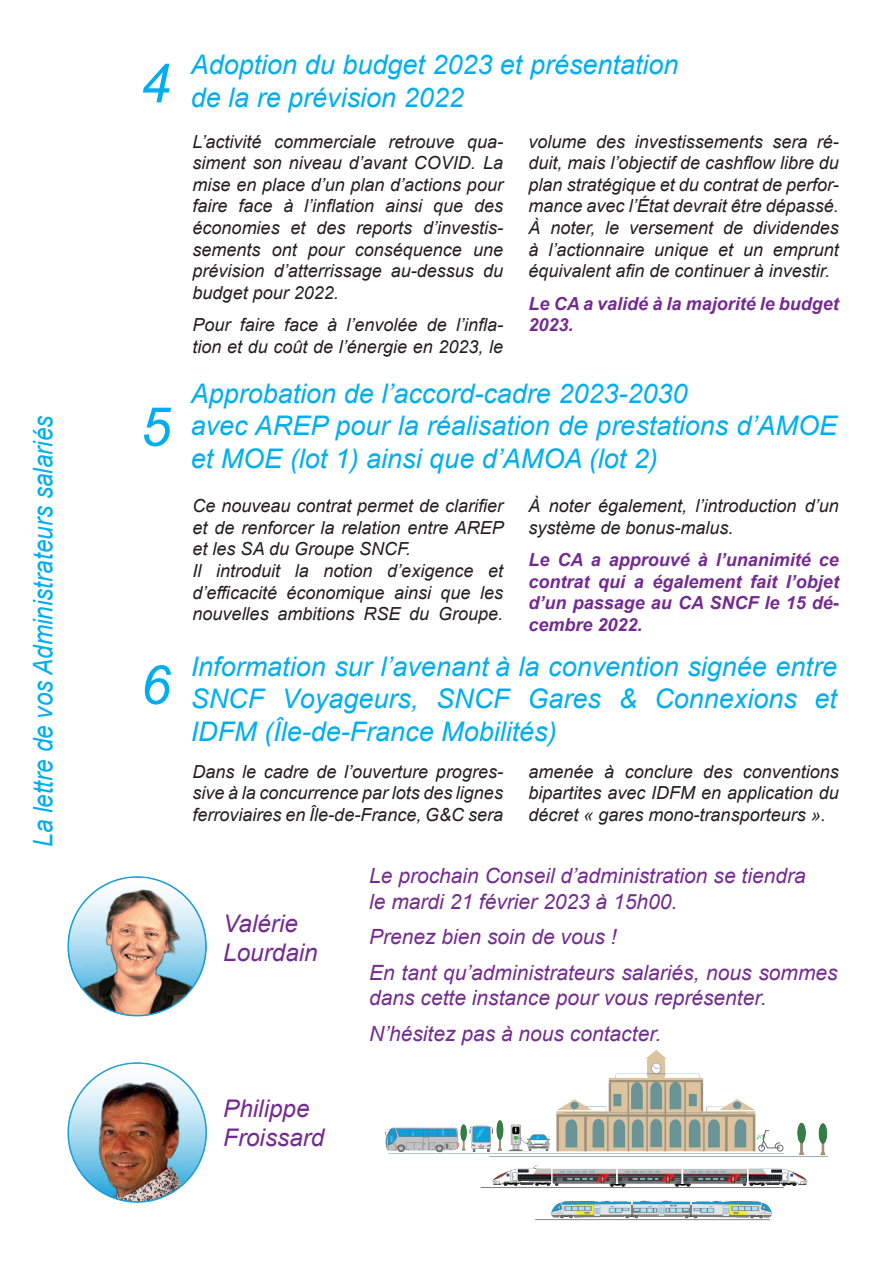
<style>
.page{position:relative;width:893px;height:1263px;background:#fff}
.page>*{position:absolute;margin:0;border:0;box-sizing:border-box;transform-origin:0 0}
.t1{font:italic 54px "Arial";color:#00aeef}
.t2{font:italic 27px/32.4px "Arial";color:#00aeef}
.t3{font:italic 27px "Arial";color:#00aeef;scale:.9 1}
.t4{font:italic 24.3px/29.1px "Arial";color:#742b91}
.t5{font:italic 21px/36px "Arial";color:#742b91}
.t6{font:italic 18px/21.6px "Arial";color:#231f20;text-align:justify}
.t7{font:italic 700 18px/21.6px "Arial";color:#742b91}
</style>
<div class="page">
<img style="left:385px;top:1050px;width:443px;height:171px">
<img style="left:67px;top:1062px;width:140px;height:141px">
<img style="left:67px;top:876px;width:140px;height:141px">
<h2 class="t3" style="left:26px;top:847px;width:481px;rotate:-90deg">La lettre de vos Administrateurs salariés</h2>
<h2 class="t2" style="left:140px;top:49px;width:540px;text-indent:50px">Adoption du budget 2023 et présentation<br><sup>4</sup> de la re prévision 2022</h2>
<p class="t6" style="left:193px;top:131px;width:312px">L’activité commerciale retrouve qua&shy;siment son niveau d’avant COVID. La mise en place d’un plan d’actions pour faire face à l’inflation ainsi que des économies et des reports d’investis&shy;sements ont pour conséquence une prévision d’atterrissage au-dessus du budget pour 2022.</p>
<p class="t6" style="left:193px;top:314px;width:312px">Pour faire face à l’envolée de l’infla&shy;tion et du coût de l’énergie en 2023, le</p>
<p class="t6" style="left:529px;top:131px;width:312px">volume des investissements sera ré&shy;duit, mais l’objectif de cashflow libre du plan stratégique et du contrat de perfor&shy;mance avec l’État devrait être dépassé.<br>À noter, le versement de dividendes à l’actionnaire unique et un emprunt équivalent afin de continuer à investir.</p>
<p class="t7" style="left:529px;top:293px;width:312px">Le CA a validé à la majorité le budget<br>2023.</p>
<h1 class="t1" style="left:140px;top:392px;width:32px">5</h1>
<h1 class="t1" style="left:140px;top:650px;width:32px">6</h1>
<h2 class="t2" style="left:191px;top:377px;width:648px">Approbation de l’accord-cadre 2023-2030<br>avec AREP pour la réalisation de prestations d’AMOE et MOE (lot 1) ainsi que d’AMOA (lot 2)</h2>
<p class="t6" style="left:193px;top:495px;width:313px;text-align:left">Ce nouveau contrat permet de clarifier et de renforcer la relation entre AREP et les SA du Groupe SNCF.<br>Il introduit la notion d’exigence et d’efficacité économique ainsi que les nouvelles ambitions RSE du Groupe.</p>
<p class="t6" style="left:529px;top:495px;width:312px">À noter également, l’introduction d’un système de bonus-malus.</p>
<p class="t7" style="left:529px;top:550px;width:312px;text-align:justify">Le CA a approuvé à l’unanimité ce contrat qui a également fait l’objet d’un passage au CA SNCF le 15 dé&shy;cembre 2022.</p>
<h2 class="t2" style="left:191px;top:650px;width:648px;text-align:justify">Information sur l’avenant à la convention signée entre SNCF Voyageurs, SNCF Gares &amp; Connexions et IDFM (Île-de-France Mobilités)</h2>
<p class="t6" style="left:193px;top:761px;width:312px">Dans le cadre de l’ouverture progres&shy;sive à la concurrence par lots des lignes ferroviaires en Île-de-France, G&amp;C sera</p>
<p class="t6" style="left:529px;top:761px;width:312px">amenée à conclure des conventions bipartites avec IDFM en application du décret « gares mono-transporteurs ».</p>
<h3 class="t4" style="left:223px;top:909px;width:96px">Valérie<br>Lourdain</h3>
<p class="t5" style="left:369px;top:864px;width:438px;line-height:25.2px">Le prochain Conseil d’administration se tiendra le mardi 21 février 2023 à 15h00.</p>
<p class="t5" style="left:369px;top:919px;width:470px">Prenez bien soin de vous !<br>En tant qu’administrateurs salariés, nous sommes</p>
<p class="t5" style="left:369px;top:980px;width:399px">dans cette instance pour vous représenter.<br>N’hésitez pas à nous contacter.</p>
<h3 class="t4" style="left:223px;top:1094px;width:103px">Philippe<br>Froissard</h3>
</div>
